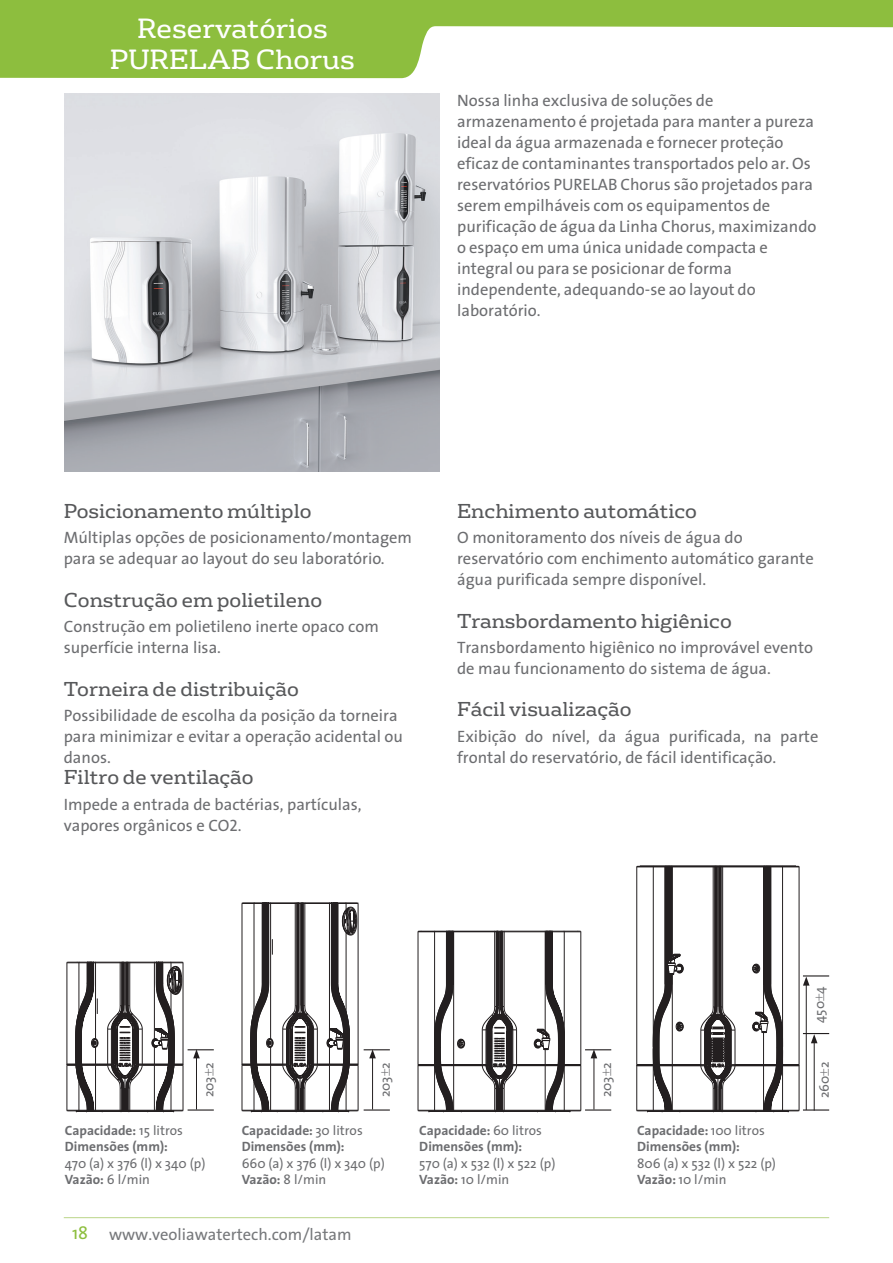
<style>
.page{position:relative;width:893px;height:1263px;background:#fff}
.page>*{position:absolute;margin:0;border:0;box-sizing:border-box;transform-origin:0 0}
.t1{font:27px/31.5px "FS Rufus";color:#fff;text-align:center}
.t2{font:19.5px "FS Rufus";color:#57585a}
.t3{font:16.5px/21px "The Sans Veolia W5 Pla";color:#6c6d70}
.t4{font:16.5px/21px "The Sans";color:#6c6d70}
.t5{font:16.5px "The Sans Veolia W5 Pla";color:#76787b}
.t6{font:13.5px/16.5px "The Sans CPQ Bold";color:#6c6d70}
.t7{font:13.5px/16.5px "The Sans";color:#6c6d70}
.s1{font-family:"The Sans"}
.s2{font-family:"The Sans";font-size:18px;color:#8dbe3e}
.s3{font-family:"The Sans CPQ Bold"}
</style>
<div class="page">
<hr style="left:64px;top:1217px;width:765px;height:1px;background:#bad589">
<svg style="left:0;top:0;width:893px;height:78px;fill:#8dbe3e"></svg>
<img style="left:65px;top:94px;width:375px;height:378px">
<svg style="left:66px;top:962px;width:148px;height:150px"></svg>
<svg style="left:241px;top:902px;width:149px;height:210px"></svg>
<svg style="left:417px;top:930px;width:194px;height:182px"></svg>
<svg style="left:636px;top:866px;width:193px;height:246px"></svg>
<h1 class="t1" style="left:110px;top:11px;width:247px">Reservatórios<br>PURELAB Chorus</h1>
<p class="t3" style="left:457px;top:90px;width:361px">Nossa linha exclusiva de soluções de armazenamento é projetada para manter a pureza ideal da água armazenada e fornecer proteção eficaz de contaminantes transportados pelo ar. Os reservatórios PURELAB Chorus são projetados para serem empilháveis com os equipamentos de purificação de água da Linha Chorus, maximizando o espaço em uma única unidade compacta e integral ou para se posicionar de forma independente, adequando-se ao layout do laboratório.</p>
<p class="t2" style="left:64px;top:495px;width:249px">Posicionamento múltiplo</p>
<p class="t4" style="left:64px;top:527px;width:350px">Múltiplas opções de posicionamento/montagem para se adequar ao layout do seu laboratório.</p>
<p class="t2" style="left:64px;top:584px;width:260px">Construção em polietileno</p>
<p class="t4" style="left:64px;top:615px;width:317px">Construção em polietileno inerte opaco com superfície interna lisa.</p>
<p class="t2" style="left:64px;top:673px;width:237px">Torneira de distribuição</p>
<p class="t3" style="left:64px;top:705px;width:341px">Possibilidade de escolha da posição da torneira para minimizar e evitar a operação acidental ou danos.</p>
<p class="t2" style="left:64px;top:761px;width:191px">Filtro de ventilação</p>
<p class="t3" style="left:64px;top:794px;width:299px">Impede a entrada de bactérias, partículas, vapores orgânicos e CO2.</p>
<p class="t2" style="left:457px;top:495px;width:241px">Enchimento automático</p>
<p class="t3" style="left:457px;top:527px;width:358px">O monitoramento dos níveis de água do reservatório com enchimento automático garante água purificada sempre disponível.</p>
<p class="t2" style="left:457px;top:605px;width:276px">Transbordamento higiênico</p>
<p class="t4" style="left:457px;top:636px;width:358px">Transbordamento higiênico no improvável evento de mau funcionamento do sistema de água.</p>
<p class="t2" style="left:457px;top:693px;width:176px">Fácil visualização</p>
<p class="t3" style="left:457px;top:726px;width:363px">Exibição do nível, da água purificada, na parte frontal do reservatório, de fácil identificação.</p>
<p class="t7" style="left:811px;top:1023px;width:38px;rotate:-90deg">450 4</p>
<p class="t7" style="left:200px;top:1097px;width:36px;rotate:-90deg">203 2</p>
<p class="t7" style="left:376px;top:1097px;width:36px;rotate:-90deg">203 2</p>
<p class="t7" style="left:598px;top:1097px;width:36px;rotate:-90deg">203 2</p>
<p class="t7" style="left:816px;top:1098px;width:38px;rotate:-90deg">260 2</p>
<p class="t6" style="left:65px;top:1122px;width:119px">Capacidade: <span class="s1">15 litros<br></span>Dimensões (mm):</p>
<p class="t7" style="left:65px;top:1154px;width:142px">470 (a) x 376 (l) x 340 (p)</p>
<p class="t6" style="left:65px;top:1171px;width:87px">Vazão: <span class="s1">6 l/min</span></p>
<p class="t6" style="left:242px;top:1122px;width:123px">Capacidade: <span class="s1">30 litros<br></span>Dimensões (mm):</p>
<p class="t7" style="left:242px;top:1154px;width:145px">660 (a) x 376 (l) x 340 (p)</p>
<p class="t6" style="left:242px;top:1171px;width:86px">Vazão: <span class="s1">8 l/min</span></p>
<p class="t5" style="left:72px;top:1223px;width:281px"><span class="s2">18</span> <span class="s1">www.</span>veoliawatertech.com/latam</p>
<p class="t6" style="left:419px;top:1122px;width:124px">Capacidade: <span class="s1">60 litros<br></span>Dimensões (mm):</p>
<p class="t7" style="left:419px;top:1154px;width:138px">570 (a) x 532 (l) x 522 (p)<br><span class="s3">Vazão:</span> 10 l/min</p>
<p class="t6" style="left:637px;top:1122px;width:129px">Capacidade: <span class="s1">100 litros<br></span>Dimensões (mm):</p>
<p class="t7" style="left:637px;top:1154px;width:140px">806 (a) x 532 (l) x 522 (p)<br><span class="s3">Vazão:</span> 10 l/min</p>
</div>
